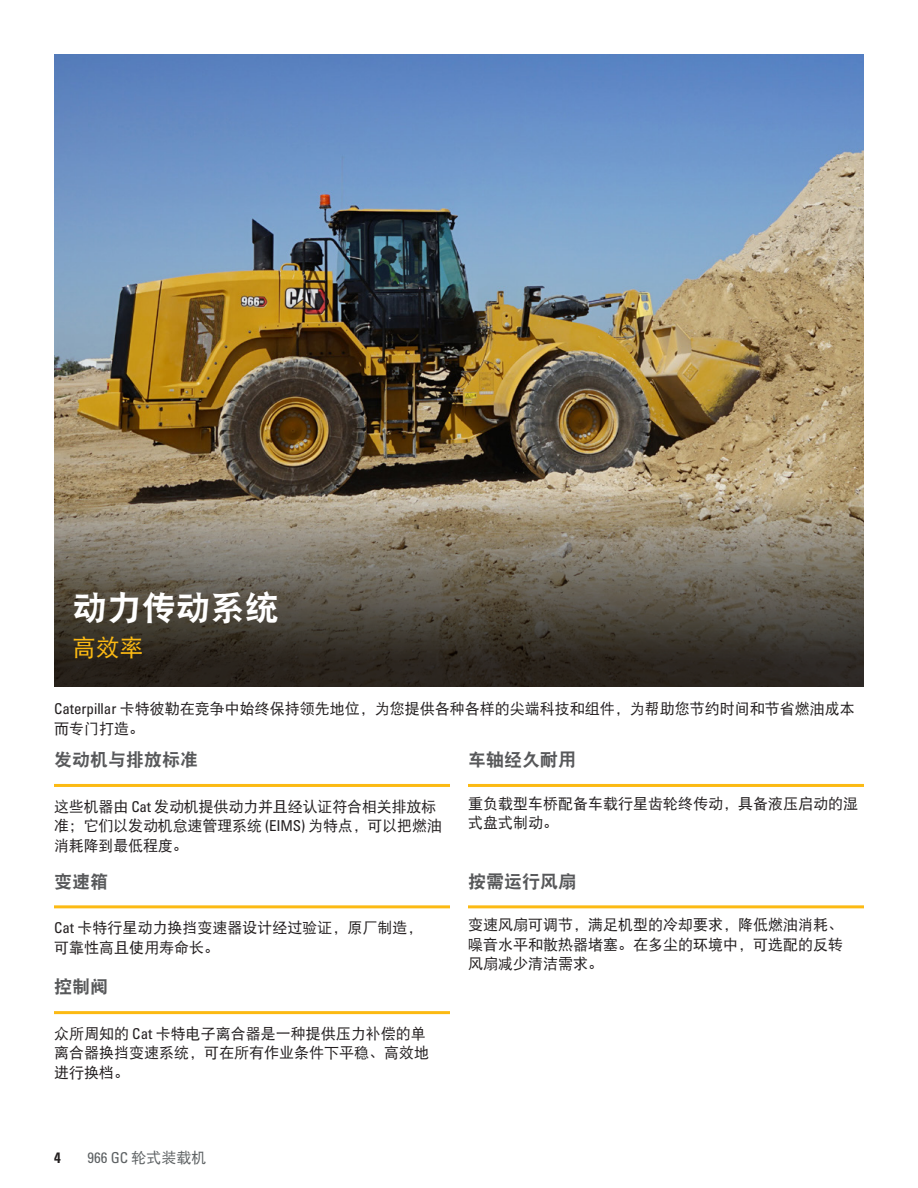
<style>
.page{position:relative;width:918px;height:1188px;background:#fff}
.page>*{position:absolute;margin:0;border:0;box-sizing:border-box;transform-origin:0 0}
.t1{font:34.5px "DFP Hei W9";color:#fff}
.t2{font:23.7px "DFP Hei W5";color:#fcba13}
.t3{font:18px "DFP Hei W9";color:#57585a}
.t4{font:15px/19.5px "DFP Hei W5";color:#231f20}
.t5{font:condensed 15px "Univers LTCYR 57";color:#5d6163}
.t6{font:15px "Univers LTCYR 67 Bold Cond";color:#231f20}
.s1{font-family:"Univers LTCYR 57";font-stretch:condensed}
.s2{font-family:"DFP Hei W5";font-stretch:normal}
</style>
<div class="page">
<img style="left:54px;top:54px;width:810px;height:127px">
<img style="left:54px;top:181px;width:810px;height:506px">
<hr style="left:54px;top:784px;width:396px;height:3px;background:#fcba13">
<hr style="left:54px;top:905px;width:396px;height:3px;background:#fcba13">
<hr style="left:468px;top:784px;width:396px;height:3px;background:#fcba13">
<hr style="left:468px;top:905px;width:396px;height:3px;background:#fcba13">
<hr style="left:54px;top:1011px;width:396px;height:3px;background:#fcba13">
<h1 class="t1" style="left:72px;top:589px;width:209px">动力传动系统</h1>
<h2 class="t2" style="left:72px;top:634px;width:73px">高效率</h2>
<p class="t4" style="left:54px;top:699px;width:802px"><span class="s1">Caterpillar</span> 卡特彼勒在竞争中始终保持领先地位，为您提供各种各样的尖端科技和组件，为帮助您节约时间和节省燃油成本而专门打造。</p>
<p class="t3" style="left:54px;top:750px;width:145px">发动机与排放标准</p>
<p class="t3" style="left:468px;top:750px;width:109px">车轴经久耐用</p>
<p class="t4" style="left:54px;top:796px;width:390px">这些机器由 <span class="s1">Cat</span> 发动机提供动力并且经认证符合相关排放标准；它们以发动机怠速管理系统 <span class="s1">(EIMS)</span> 为特点，可以把燃油消耗降到最低程度。</p>
<p class="t4" style="left:468px;top:794px;width:391px">重负载型车桥配备车载行星齿轮终传动，具备液压启动的湿式盘式制动。</p>
<p class="t3" style="left:54px;top:871px;width:55px">变速箱</p>
<p class="t3" style="left:468px;top:871px;width:109px">按需运行风扇</p>
<p class="t4" style="left:54px;top:918px;width:370px"><span class="s1">Cat</span> 卡特行星动力换挡变速器设计经过验证，原厂制造，可靠性高且使用寿命长。</p>
<p class="t4" style="left:468px;top:915px;width:381px;text-align:justify">变速风扇可调节，满足机型的冷却要求，降低燃油消耗、+噪音水平和散热器堵塞。在多尘的环境中，可选配的反转+风扇减少清洁需求。</p>
<p class="t3" style="left:54px;top:977px;width:55px">控制阀</p>
<p class="t4" style="left:54px;top:1023px;width:376px">众所周知的 <span class="s1">Cat</span> 卡特电子离合器是一种提供压力补偿的单离合器换挡变速系统，可在所有作业条件下平稳、高效地进行换档。</p>
<p class="t6" style="left:54px;top:1148px;width:8px">4</p>
<p class="t5" style="left:87px;top:1148px;width:121px">966 GC <span class="s2">轮式装载机</span></p>
</div>
